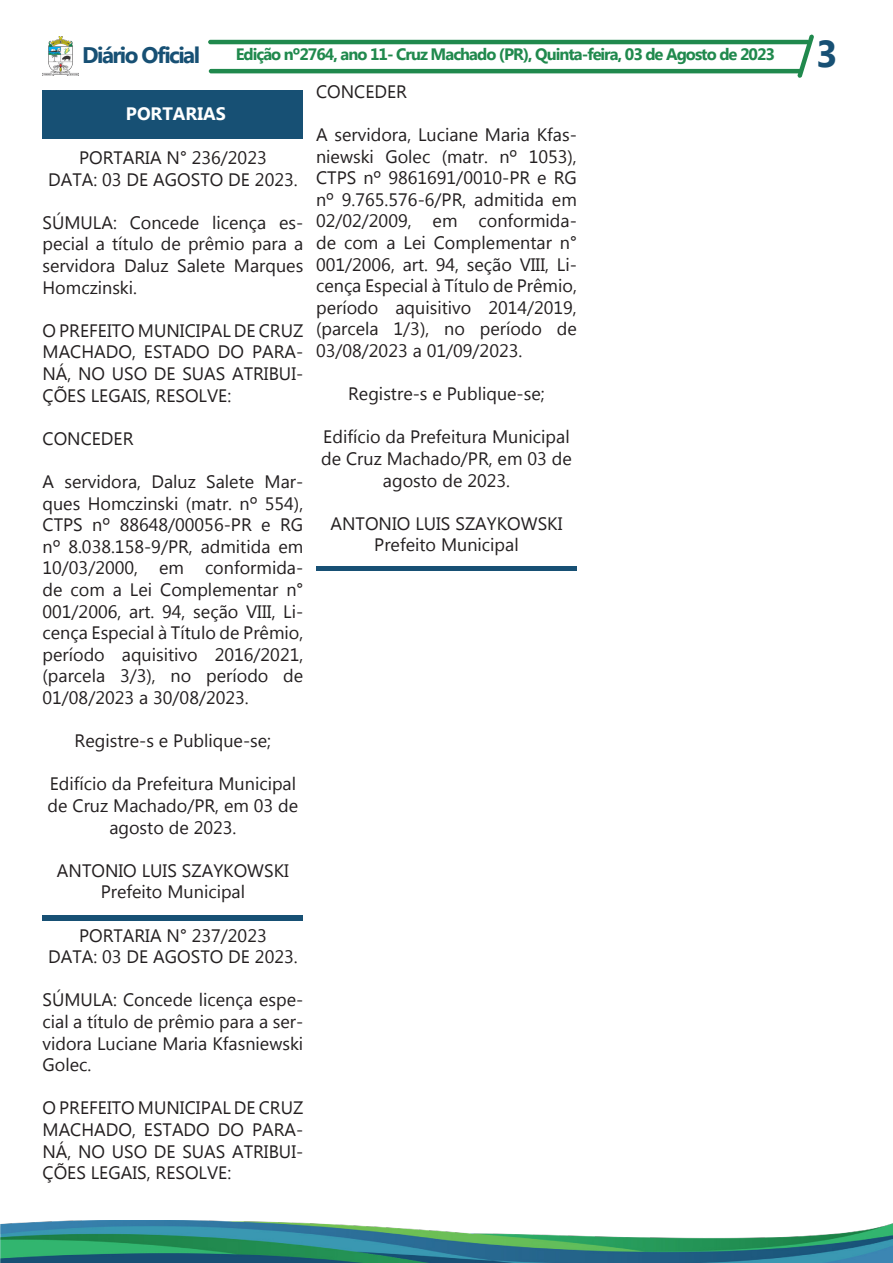
<style>
.page{position:relative;width:893px;height:1263px;background:#fff}
.page>*{position:absolute;margin:0;border:0;box-sizing:border-box;transform-origin:0 0}
.t1{font:700 37.5px "Myanmar Text";color:#175074}
.t2{font:700 22.5px "Myanmar Text";letter-spacing:-.07em;color:#175074}
.t3{font:18px/21.6px "Myanmar Text";color:#231f20;text-align:justify}
.t4{font:700 18px "Myanmar Text";color:#fff}
.t5{font:700 16.5px "Myanmar Text";letter-spacing:-.06em;color:#20894d}
</style>
<div class="page">
<hr style="left:208px;top:40px;width:602px;height:4px;background:#20894d;border-radius:2px">
<hr style="left:209px;top:69px;width:593px;height:4px;background:#20894d;border-radius:2px">
<img style="left:43px;top:37px;width:36px;height:38px">
<svg style="left:797px;top:34px;width:17px;height:44px"></svg>
<img style="left:0;top:1220px;width:893px;height:43px">
<div style="left:43px;top:915px;width:260px;height:6px;background:#175074"></div>
<div style="left:43px;top:90px;width:260px;height:49px;background:#175074"></div>
<svg style="left:316px;top:567px;width:261px;height:4px"></svg>
<p class="t2" style="left:82px;top:42px;width:119px">Diário Oficial</p>
<p class="t5" style="left:236px;top:45px;width:541px">Edição nº2764, ano 11- Cruz Machado (PR), Quinta-feira, 03 de Agosto de 2023</p>
<p class="t1" style="left:816px;top:32px;width:23px">3</p>
<p class="t4" style="left:126px;top:103px;width:101px">PORTARIAS</p>
<p class="t3" style="left:79px;top:147px;width:189px">PORTARIA N° 236/2023</p>
<p class="t3" style="left:48px;top:169px;width:251px">DATA: 03 DE AGOSTO DE 2023.</p>
<p class="t3" style="left:43px;top:212px;width:262px">SÚMULA: Concede licença es&shy;pecial a título de prêmio para a servidora Daluz Salete Marques Homczinski.</p>
<p class="t3" style="left:43px;top:320px;width:262px">O PREFEITO MUNICIPAL DE CRUZ MACHADO, ESTADO DO PARA-NÁ, NO USO DE SUAS ATRIBUI-ÇÕES LEGAIS, RESOLVE:</p>
<p class="t3" style="left:43px;top:428px;width:92px">CONCEDER</p>
<p class="t3" style="left:43px;top:471px;width:262px">A servidora, Daluz Salete Mar&shy;ques Homczinski (matr. nº 554), CTPS nº 88648/00056-PR e RG nº 8.038.158-9/PR, admitida em 10/03/2000, em conformida&shy;de com a Lei Complementar n° 001/2006, art. 94, seção VIII, Li&shy;cença Especial à Título de Prêmio, período aquisitivo 2016/2021, (parcela 3/3), no período de 01/08/2023 a 30/08/2023.</p>
<p class="t3" style="left:75px;top:730px;width:198px">Registre-s e Publique-se;</p>
<p class="t3" style="left:48px;top:773px;width:252px;text-align:center">Edifício da Prefeitura Municipal de Cruz Machado/PR, em 03 de agosto de 2023.</p>
<p class="t3" style="left:57px;top:860px;width:233px">ANTONIO LUIS SZAYKOWSKI</p>
<p class="t3" style="left:101px;top:881px;width:146px">Prefeito Municipal</p>
<p class="t3" style="left:79px;top:925px;width:189px">PORTARIA N° 237/2023</p>
<p class="t3" style="left:48px;top:946px;width:251px">DATA: 03 DE AGOSTO DE 2023.</p>
<p class="t3" style="left:43px;top:989px;width:262px">SÚMULA: Concede licença espe&shy;cial a título de prêmio para a ser&shy;vidora Luciane Maria Kfasniewski Golec.</p>
<p class="t3" style="left:43px;top:1097px;width:262px">O PREFEITO MUNICIPAL DE CRUZ MACHADO, ESTADO DO PARA-NÁ, NO USO DE SUAS ATRIBUI-ÇÕES LEGAIS, RESOLVE:</p>
<p class="t3" style="left:316px;top:81px;width:92px">CONCEDER</p>
<p class="t3" style="left:316px;top:124px;width:262px">A servidora, Luciane Maria Kfas&shy;niewski Golec (matr. nº 1053), CTPS nº 9861691/0010-PR e RG nº 9.765.576-6/PR, admitida em 02/02/2009, em conformida&shy;de com a Lei Complementar n° 001/2006, art. 94, seção VIII, Li&shy;cença Especial à Título de Prêmio, período aquisitivo 2014/2019, (parcela 1/3), no período de 03/08/2023 a 01/09/2023.</p>
<p class="t3" style="left:348px;top:383px;width:198px">Registre-s e Publique-se;</p>
<p class="t3" style="left:321px;top:426px;width:252px;text-align:center">Edifício da Prefeitura Municipal de Cruz Machado/PR, em 03 de agosto de 2023.</p>
<p class="t3" style="left:330px;top:513px;width:233px">ANTONIO LUIS SZAYKOWSKI</p>
<p class="t3" style="left:374px;top:534px;width:146px">Prefeito Municipal</p>
</div>
